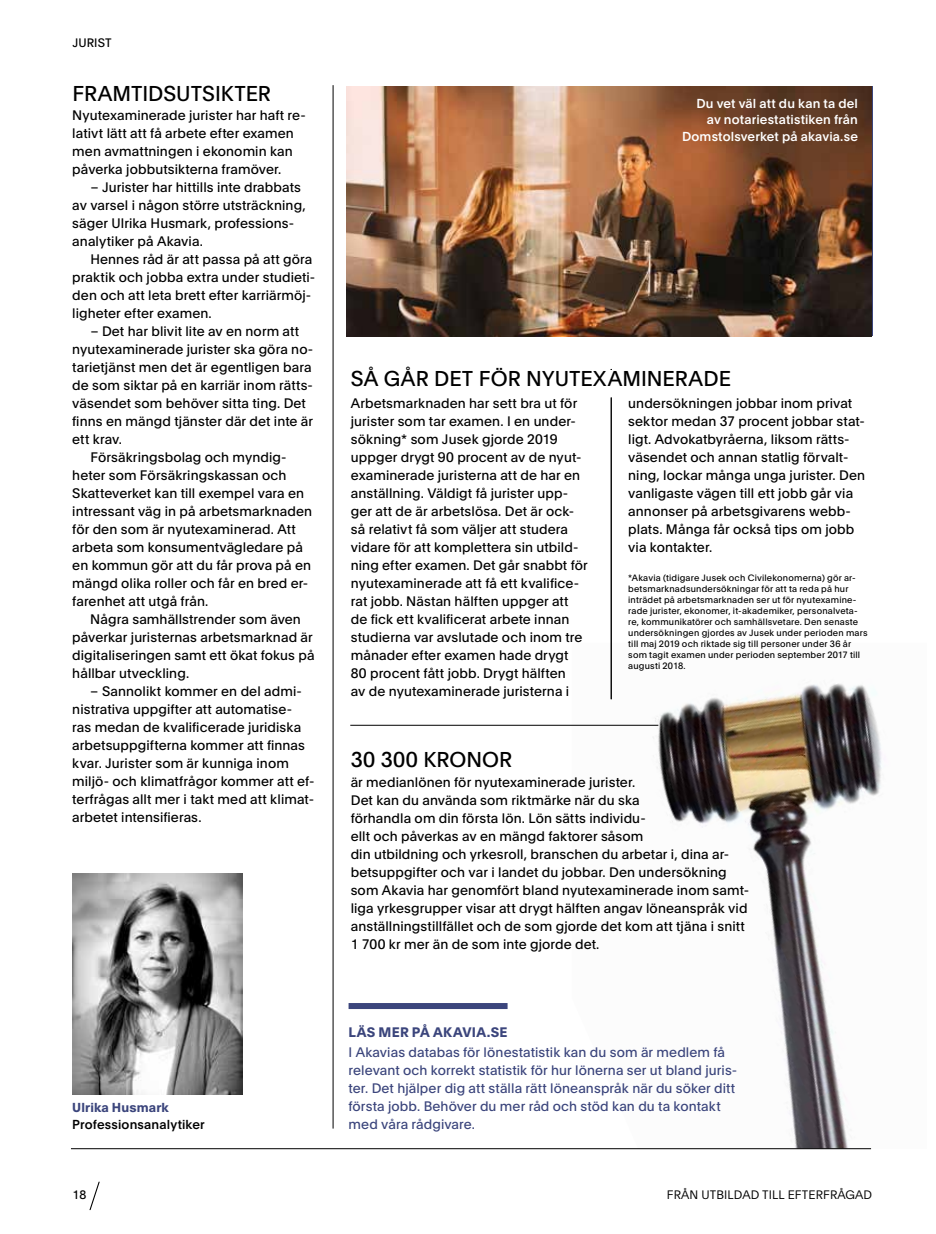
<style>
.page{position:relative;width:936px;height:1234px;background:#fff}
.page>*{position:absolute;margin:0;border:0;box-sizing:border-box;transform-origin:0 0}
.t1{font:21px "Plain";letter-spacing:.005em;color:#000}
.t2{font:13.5px/18px "Plain";letter-spacing:.01em;color:#000}
.t3{font:13.5px/18px "Plain";letter-spacing:.01em;color:#3b457c}
.t4{font:700 13.5px "Plain";letter-spacing:.02em;color:#3b457c}
.t5{font:500 12.75px/16.5px "Plain";letter-spacing:.01em;color:#fff;text-align:right}
.t6{font:500 12.75px "Plain";letter-spacing:.01em;color:#000}
.t7{font:700 12.75px "Plain";letter-spacing:.01em;color:#3b457c}
.t8{font:300 12px "Plain";letter-spacing:.01em;color:#000}
.t9{font:12px "Plain";letter-spacing:.01em;color:#000}
.t10{font:9px/10.9px "Plain";letter-spacing:.02em;color:#000}
</style>
<div class="page">
<img style="left:571px;top:642px;width:311px;height:506px">
<hr style="left:611px;top:397px;width:1px;height:302px;background:#000">
<hr style="left:333px;top:85px;width:1px;height:1043px;background:#000">
<hr style="left:71px;top:1148px;width:800px;height:1px;background:#000">
<div style="left:348px;top:1002px;width:159px;height:6px;background:#3b457c"></div>
<img style="left:347px;top:86px;width:524px;height:250px">
<img style="left:72px;top:873px;width:170px;height:221px">
<hr style="left:350px;top:724px;width:308px;height:1px;background:#000">
<svg style="left:89px;top:1181px;width:11px;height:28px"></svg>
<p class="t9" style="left:72px;top:34px;width:41px">JURIST</p>
<h1 class="t1" style="left:72px;top:78px;width:200px">FRAMTIDSUTSIKTER</h1>
<p class="t2" style="left:72px;top:106px;width:235px">Nyutexaminerade jurister har haft re&shy;lativt lätt att få arbete efter examen men avmattningen i ekonomin kan påverka jobbutsikterna framöver.</p>
<p class="t2" style="left:72px;top:178px;width:235px;text-indent:18px">– Jurister har hittills inte drabbats av varsel i någon större utsträckning, säger Ulrika Husmark, professions&shy;analytiker på Akavia.</p>
<p class="t2" style="left:72px;top:250px;width:244px;text-indent:18px">Hennes råd är att passa på att göra praktik och jobba extra under studieti&shy;den och att leta brett efter karriärmöj&shy;ligheter efter examen.</p>
<p class="t2" style="left:90px;top:322px;width:210px">– Det har blivit lite av en norm att</p>
<p class="t2" style="left:72px;top:340px;width:242px">nyutexaminerade jurister ska göra no-</p>
<p class="t2" style="left:72px;top:358px;width:241px">tarietjänst men det är egentligen bara</p>
<p class="t2" style="left:72px;top:376px;width:242px">de som siktar på en karriär inom rätts-</p>
<p class="t2" style="left:72px;top:394px;width:235px">väsendet som behöver sitta ting. Det</p>
<p class="t2" style="left:72px;top:412px;width:242px">finns en mängd tjänster där det inte är</p>
<p class="t2" style="left:72px;top:430px;width:51px">ett krav.</p>
<p class="t2" style="left:90px;top:448px;width:198px">Försäkringsbolag och myndig-</p>
<p class="t2" style="left:72px;top:466px;width:216px">heter som Försäkringskassan och</p>
<p class="t2" style="left:72px;top:484px;width:233px">Skatteverket kan till exempel vara en</p>
<p class="t2" style="left:72px;top:502px;width:241px">intressant väg in på arbetsmarknaden</p>
<p class="t2" style="left:72px;top:520px;width:225px">för den som är nyutexaminerad. Att</p>
<p class="t2" style="left:72px;top:537px;width:232px">arbeta som konsumentvägledare på</p>
<p class="t2" style="left:72px;top:555px;width:240px">en kommun gör att du får prova på en</p>
<p class="t2" style="left:72px;top:573px;width:237px">mängd olika roller och får en bred er-</p>
<p class="t2" style="left:72px;top:591px;width:138px">farenhet att utgå från.</p>
<p class="t2" style="left:90px;top:609px;width:212px">Några samhällstrender som även</p>
<p class="t2" style="left:72px;top:627px;width:242px">påverkar juristernas arbetsmarknad är</p>
<p class="t2" style="left:72px;top:645px;width:244px">digitaliseringen samt ett ökat fokus på</p>
<p class="t2" style="left:72px;top:663px;width:118px">hållbar utveckling.</p>
<p class="t2" style="left:72px;top:681px;width:244px;text-indent:18px">– Sannolikt kommer en del admi&shy;nistrativa uppgifter att automatise&shy;ras medan de kvalificerade juridiska arbetsuppgifterna kommer att finnas kvar. Jurister som är kunniga inom miljö- och klimatfrågor kommer att ef&shy;terfrågas allt mer i takt med att klimat&shy;arbetet intensifieras.</p>
<p class="t7" style="left:72px;top:1098px;width:98px">Ulrika Husmark</p>
<p class="t6" style="left:72px;top:1114px;width:134px">Professionsanalytiker</p>
<p class="t5" style="left:682px;top:94px;width:177px">Du vet väl att du kan ta del av notariestatistiken från<br>Domstolsverket på akavia.se</p>
<h1 class="t1" style="left:351px;top:363px;width:381px">SÅ GÅR DET FÖR NYUTEXAMINERADE</h1>
<p class="t2" style="left:351px;top:394px;width:238px">Arbetsmarknaden har sett bra ut för jurister som tar examen. I en under&shy;sökning* som Jusek gjorde 2019 uppger drygt 90 procent av de nyut&shy;examinerade juristerna att de har en anställning. Väldigt få jurister upp&shy;ger att de är arbetslösa. Det är ock&shy;så relativt få som väljer att studera vidare för att komplettera sin utbild&shy;ning efter examen. Det går snabbt för nyutexaminerade att få ett kvalifice&shy;rat jobb. Nästan hälften uppger att de fick ett kvalificerat arbete innan studierna var avslutade och inom tre månader efter examen hade drygt 80 procent fått jobb. Drygt hälften<br>av de nyutexaminerade juristerna i</p>
<p class="t2" style="left:628px;top:394px;width:238px">undersökningen jobbar inom privat sektor medan 37 procent jobbar stat&shy;ligt. Advokatbyråerna, liksom rätts&shy;väsendet och annan statlig förvalt&shy;ning, lockar många unga jurister. Den vanligaste vägen till ett jobb går via annonser på arbetsgivarens webb&shy;plats. Många får också tips om jobb via kontakter.</p>
<p class="t10" style="left:628px;top:572px;width:241px">*Akavia (tidigare Jusek och Civilekonomerna) gör ar&shy;betsmarknadsundersökningar för att ta reda på hur inträdet på arbetsmarknaden ser ut för nyutexamine&shy;rade jurister, ekonomer, it-akademiker, personalveta&shy;re, kommunikatörer och samhällsvetare. Den senaste undersökningen gjordes av Jusek under perioden mars till maj 2019 och riktade sig till personer under 36 år som tagit examen under perioden september 2017 till augusti 2018.</p>
<h1 class="t1" style="left:351px;top:744px;width:163px">30 300 KRONOR</h1>
<p class="t2" style="left:350px;top:772px;width:400px">är medianlönen för nyutexaminerade jurister.<br>Det kan du använda som riktmärke när du ska<br>förhandla om din första lön. Lön sätts individu-<br>ellt och påverkas av en mängd faktorer såsom<br>din utbildning och yrkesroll, branschen du arbetar i, dina ar&shy;betsuppgifter och var i landet du jobbar. Den undersökning som Akavia har genomfört bland nyutexaminerade inom samt&shy;liga yrkesgrupper visar att drygt hälften angav löneanspråk vid anställningstillfället och de som gjorde det kom att tjäna i snitt 1 700 kr mer än de som inte gjorde det.</p>
<p class="t4" style="left:348px;top:1022px;width:160px">LÄS MER PÅ AKAVIA.SE</p>
<p class="t3" style="left:348px;top:1042px;width:390px">I Akavias databas för lönestatistik kan du som är medlem få relevant och korrekt statistik för hur lönerna ser ut bland juris&shy;ter. Det hjälper dig att ställa rätt löneanspråk när du söker ditt första jobb. Behöver du mer råd och stöd kan du ta kontakt med våra rådgivare.</p>
<p class="t9" style="left:72px;top:1185px;width:15px">18</p>
<p class="t8" style="left:666px;top:1185px;width:207px">FRÅN UTBILDAD TILL EFTERFRÅGAD</p>
</div>
